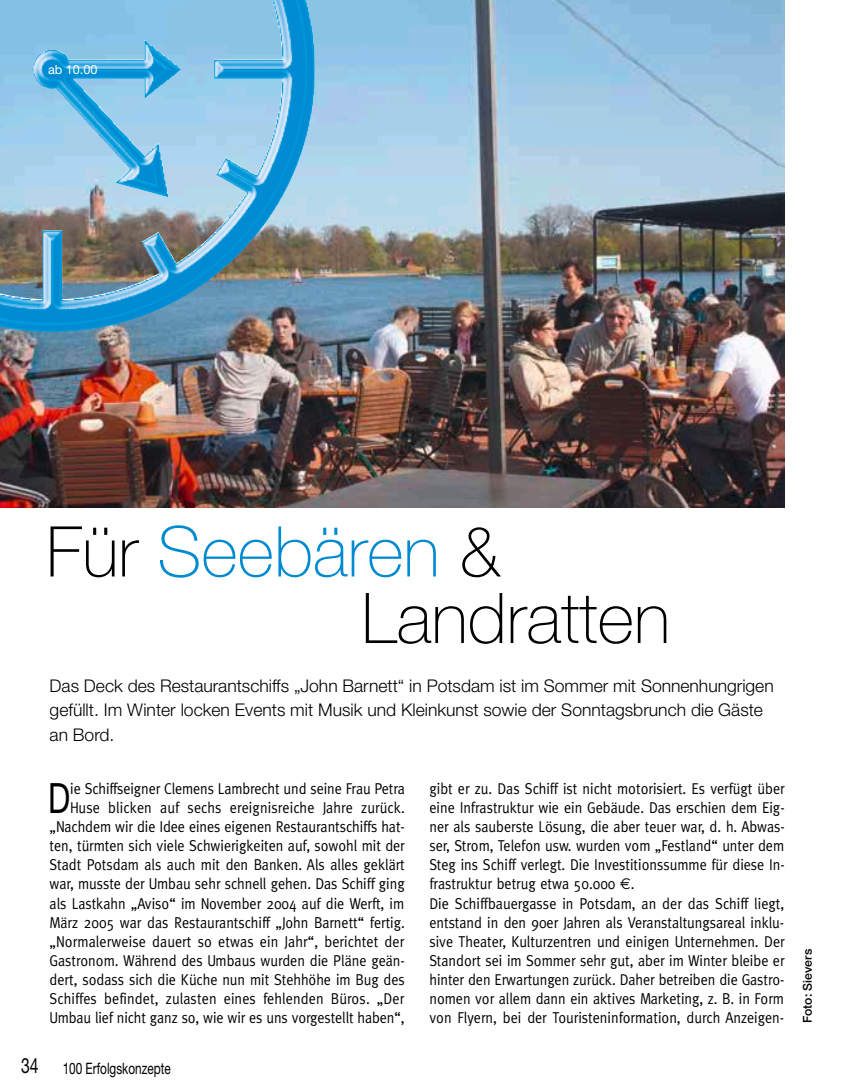
<style>
.page{position:relative;width:844px;height:1092px;background:#fff}
.page>*{position:absolute;margin:0;border:0;box-sizing:border-box;transform-origin:0 0}
.t1{font:100 70px/66.5px "Helvetica Neue";color:#000}
.t2{font:41.82px "Helvetica Neue";color:#000;scale:.75 1}
.t3{font:300 17.5px/24.5px "Helvetica Neue";color:#000}
.t4{font:15.75px/19.1px "Meta";color:#000;text-align:right;scale:.9 1}
.t5{font:15.75px "Helvetica Neue";color:#000;scale:.75 1}
.t6{font:12.6px "Helvetica Neue";color:#fff}
.t7{font:500 12.25px "Helvetica Neue";color:#000}
.s1{color:#008bd1}
.s2{font-family:"Euro Sans"}
.s3{font-size:21px}
</style>
<div class="page">
<img style="left:0;top:0;width:784px;height:507px">
<img style="left:214px;top:0;width:68px;height:175px">
<p class="t6" style="left:48px;top:62px;width:51px">ab 10.00</p>
<p class="t1" style="left:361px;top:518px;width:310px;text-indent:-315px">Für <span class="s1">Seebären</span> &amp;<br>Landratten</p>
<p class="t3" style="left:50px;top:673px;width:725px">Das Deck des Restaurantschiffs „John Barnett“ in Potsdam ist im Sommer mit Sonnenhungrigen gefüllt. Im Winter locken Events mit Musik und Kleinkunst sowie der Sonntagsbrunch die Gäste an Bord.</p>
<p class="t4" style="left:50px;top:778px;width:396px">ie Schiffseigner Clemens Lambrecht und seine Frau Petra Huse blicken auf sechs ereignisreiche Jahre zurück. „Nachdem wir die Idee eines eigenen Restaurantschiffs hat&shy;ten, türmten sich viele Schwierigkeiten auf, sowohl mit der Stadt Potsdam als auch mit den Banken. Als alles geklärt war, musste der Umbau sehr schnell gehen. Das Schiff ging als Lastkahn „Aviso“ im November 2004 auf die Werft, im März 2005 war das Restaurantschiff „John Barnett“ fertig. „Normalerweise dauert so etwas ein Jahr“, berichtet der Gas tronom. Während des Umbaus wurden die Pläne geän&shy;dert, sodass sich die Küche nun mit Stehhöhe im Bug des Schiffes befindet, zulasten eines fehlenden Büros. „Der Umbau lief nicht ganz so, wie wir es uns vorgestellt haben“,</p>
<p class="t4" style="left:429px;top:778px;width:396px;text-align:left">gibt er zu. Das Schiff ist nicht motorisiert. Es verfügt über eine Infrastruktur wie ein Gebäude. Das erschien dem Eig&shy;ner als sauberste Lösung, die aber teuer war, d. h. Abwas&shy;ser, Strom, Telefon usw. wurden vom „Festland“ unter dem Steg ins Schiff verlegt. Die Investitionssumme für diese In&shy;frastruktur betrug etwa 50.000 <span class="s2">€</span>.<br>Die Schiffbauergasse in Potsdam, an der das Schiff liegt, entstand in den 90er Jahren als Veranstaltungsareal inklu&shy;sive Theater, Kulturzentren und einigen Unternehmen. Der Standort sei im Sommer sehr gut, aber im Winter bleibe er hinter den Erwartungen zurück. Daher betreiben die Gastro&shy;nomen vor allem dann ein aktives Marketing, z. B. in Form von Flyern, bei der Touristeninformation, durch Anzeigen-</p>
<p class="t2" style="left:48px;top:773px;width:31px">D</p>
<p class="t5" style="left:21px;top:1058px;width:201px"><span class="s3">34</span> 100 Erfolgskonzepte</p>
<p class="t7" style="left:799px;top:1023px;width:76px;rotate:-90deg">Foto: Sievers</p>
</div>
